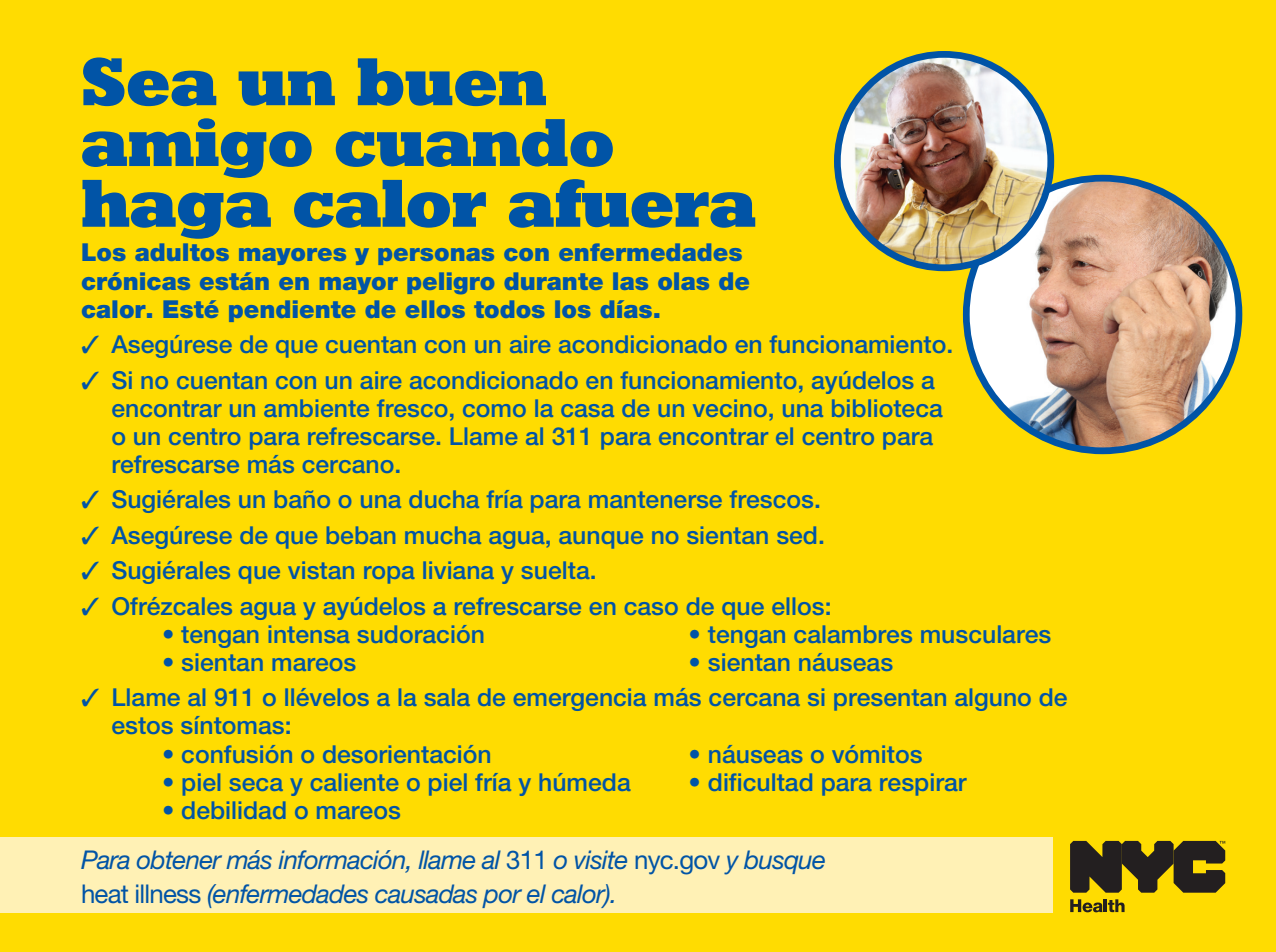
<style>
.page{position:relative;width:1276px;height:952px;background:#ffdc01}
.page>*{position:absolute;margin:0;border:0;box-sizing:border-box;transform-origin:0 0}
.t1{font:67.5px/60.8px "Geometric Slab 712 BT Extra Bold A";color:#0154a6}
.t2{font:italic 25.88px/33.8px "Helvetica Neue LT Std";letter-spacing:-.03em;color:#0154a6}
.t3{font:500 24.75px/28.1px "Helvetica Neue LT Std";color:#0154a6}
.t4{font:900 24.75px/28.1px "Helvetica Neue LT Std";color:#0154a6}
.s1{font-style:normal}
</style>
<div class="page">
<svg style="left:1070px;top:841px;width:155px;height:51px"></svg>
<svg style="left:1070px;top:899px;width:54px;height:13px"></svg>
<div style="left:0;top:837px;width:1052px;height:76px;background:#fff1b5"></div>
<img style="left:980px;top:178px;width:259px;height:273px">
<div style="left:963px;top:175px;width:279px;height:279px;border:7px solid #0154a6;border-radius:50%"></div>
<img style="left:837px;top:54px;width:214px;height:214px;border-radius:107px">
<div style="left:834px;top:51px;width:220px;height:220px;border:7px solid #0154a6;border-radius:50%"></div>
<p class="t1" style="left:81px;top:50px;width:676px">Sea un buen amigo cuando haga calor afuera</p>
<p class="t4" style="left:81px;top:238px;width:670px">Los adultos mayores y personas con enfermedades crónicas están en mayor peligro durante las olas de calor. Esté pendiente de ellos todos los días.</p>
<p class="t3" style="left:81px;top:330px;width:874px">✓ Asegúrese de que cuentan con un aire acondicionado en funcionamiento.</p>
<p class="t3" style="left:111px;top:365px;width:833px;text-indent:-30px">✓ Si no cuentan con un aire acondicionado en funcionamiento, ayúdelos a encontrar un ambiente fresco, como la casa de un vecino, una biblioteca o un centro para refrescarse. Llame al 311 para encontrar el centro para refrescarse más cercano.</p>
<p class="t3" style="left:81px;top:485px;width:741px">✓ Sugiérales un baño o una ducha fría para mantenerse frescos.</p>
<p class="t3" style="left:81px;top:521px;width:745px">✓ Asegúrese de que beban mucha agua, aunque no sientan sed.</p>
<p class="t3" style="left:81px;top:556px;width:517px">✓ Sugiérales que vistan ropa liviana y suelta.</p>
<p class="t3" style="left:81px;top:591px;width:752px">✓ Ofrézcales agua y ayúdelos a refrescarse en caso de que ellos:</p>
<p class="t3" style="left:162px;top:620px;width:324px">• tengan intensa sudoración</p>
<p class="t3" style="left:689px;top:620px;width:364px">• tengan calambres musculares</p>
<p class="t3" style="left:162px;top:648px;width:196px">• sientan mareos</p>
<p class="t3" style="left:689px;top:648px;width:206px">• sientan náuseas</p>
<p class="t3" style="left:111px;top:683px;width:958px;text-indent:-30px">✓ Llame al 911 o llévelos a la sala de emergencia más cercana si presentan alguno de estos síntomas:</p>
<p class="t3" style="left:162px;top:739px;width:331px">• confusión o desorientación</p>
<p class="t3" style="left:688px;top:739px;width:235px">• náuseas o vómitos</p>
<p class="t3" style="left:162px;top:767px;width:470px">• piel seca y caliente o piel fría y húmeda</p>
<p class="t3" style="left:688px;top:767px;width:279px">• dificultad para respirar</p>
<p class="t3" style="left:162px;top:796px;width:240px">• debilidad o mareos</p>
<p class="t2" style="left:81px;top:843px;width:746px">Para obtener más información, llame al <span class="s1">311</span> o visite <span class="s1">nyc.gov</span> y busque <span class="s1">heat illness</span> (enfermedades causadas por el calor).</p>
</div>
